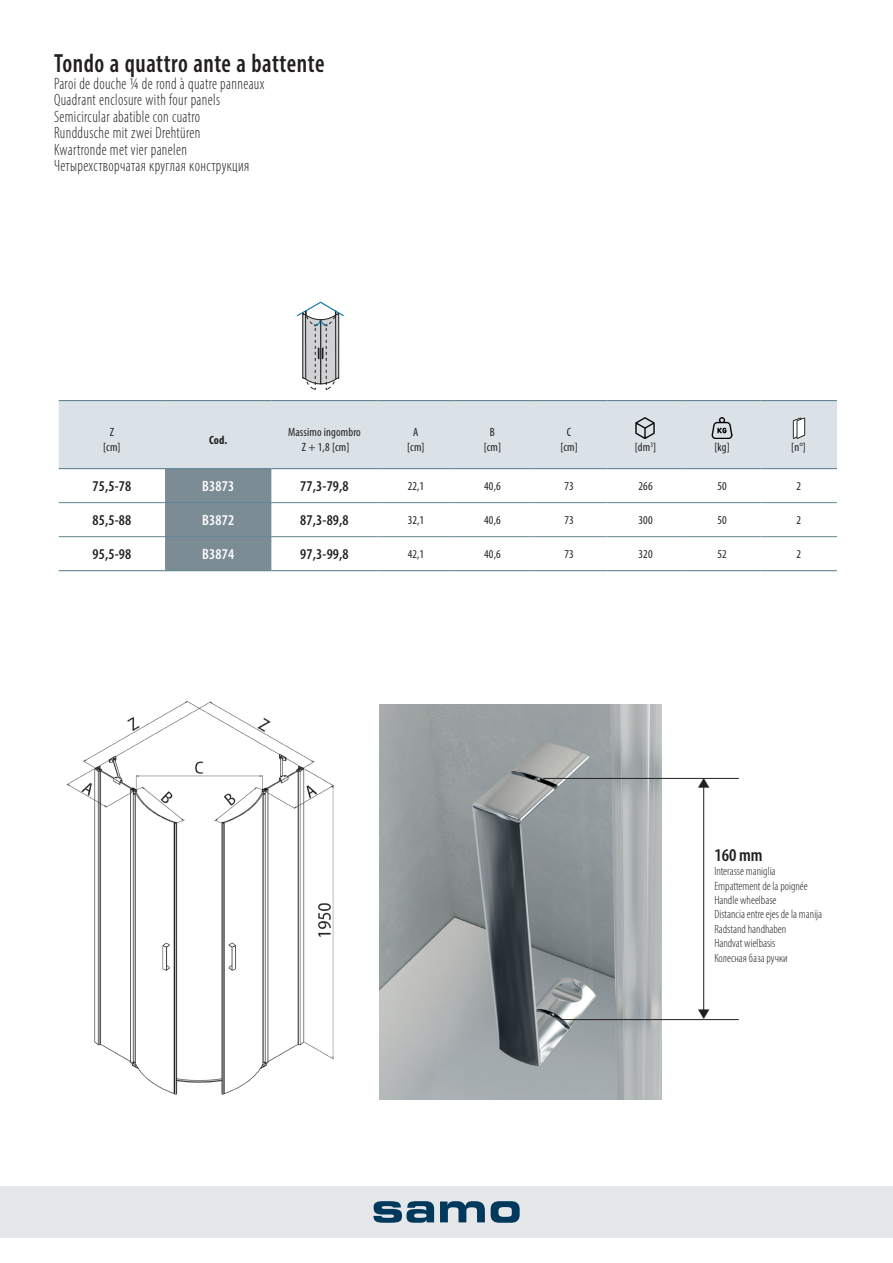
<style>
.page{position:relative;width:893px;height:1263px;background:#fff}
.page>*{position:absolute;margin:0;border:0;box-sizing:border-box;transform-origin:0 0}
.t1{font:600 condensed 26.4px "Myriad Pro";letter-spacing:.025em;color:#231f20;scale:.91 1}
.t2{font:600 condensed 18px "Myriad Pro";color:#231f20}
.t3{font:300 condensed 16.5px/16.5px "Myriad Pro";letter-spacing:.025em;color:#231f20;scale:.91 1}
.t4{font:600 condensed 15px "Myriad Pro";letter-spacing:.01em;color:#231f20}
.t5{font:600 condensed 15px "Myriad Pro";letter-spacing:.01em;color:#fff}
.t6{font:300 condensed 12px/14.4px "Myriad Pro";color:#231f20}
.t7{font:condensed 12px/15.8px "Myriad Pro";letter-spacing:.01em;color:#231f20;text-align:center}
.t8{font:700 condensed 12px "Myriad Pro";color:#231f20}
</style>
<div class="page">
<div style="left:0;top:1186px;width:893px;height:51px;background:#e6e7e9"></div>
<svg style="left:373px;top:1201px;width:61px;height:22px"></svg>
<svg style="left:440px;top:1201px;width:45px;height:21px"></svg>
<svg style="left:491px;top:1201px;width:29px;height:22px"></svg>
<img style="left:66px;top:701px;width:269px;height:394px">
<div style="left:59px;top:401px;width:778px;height:67px;background:#dae2e7"></div>
<div style="left:165px;top:469px;width:106px;height:101px;background:#7b8c95"></div>
<hr style="left:59px;top:502px;width:106px;height:1px;background:#638594">
<hr style="left:165px;top:502px;width:106px;height:1px;background:#638594">
<hr style="left:271px;top:502px;width:107px;height:1px;background:#638594">
<hr style="left:378px;top:502px;width:76px;height:1px;background:#638594">
<hr style="left:454px;top:502px;width:77px;height:1px;background:#638594">
<hr style="left:531px;top:502px;width:76px;height:1px;background:#638594">
<hr style="left:607px;top:502px;width:77px;height:1px;background:#638594">
<hr style="left:684px;top:502px;width:76px;height:1px;background:#638594">
<hr style="left:760px;top:502px;width:77px;height:1px;background:#638594">
<hr style="left:59px;top:536px;width:106px;height:1px;background:#638594">
<hr style="left:165px;top:536px;width:106px;height:1px;background:#638594">
<hr style="left:271px;top:536px;width:107px;height:1px;background:#638594">
<hr style="left:378px;top:536px;width:76px;height:1px;background:#638594">
<hr style="left:454px;top:536px;width:77px;height:1px;background:#638594">
<hr style="left:531px;top:536px;width:76px;height:1px;background:#638594">
<hr style="left:607px;top:536px;width:77px;height:1px;background:#638594">
<hr style="left:684px;top:536px;width:76px;height:1px;background:#638594">
<hr style="left:760px;top:536px;width:77px;height:1px;background:#638594">
<hr style="left:59px;top:400px;width:106px;height:1px;background:#638594">
<hr style="left:165px;top:400px;width:106px;height:1px;background:#638594">
<hr style="left:271px;top:400px;width:107px;height:1px;background:#638594">
<hr style="left:378px;top:400px;width:76px;height:1px;background:#638594">
<hr style="left:454px;top:400px;width:77px;height:1px;background:#638594">
<hr style="left:531px;top:400px;width:76px;height:1px;background:#638594">
<hr style="left:607px;top:400px;width:77px;height:1px;background:#638594">
<hr style="left:684px;top:400px;width:76px;height:1px;background:#638594">
<hr style="left:760px;top:400px;width:77px;height:1px;background:#638594">
<hr style="left:59px;top:468px;width:106px;height:1px;background:#638594">
<hr style="left:165px;top:468px;width:106px;height:1px;background:#638594">
<hr style="left:271px;top:468px;width:107px;height:1px;background:#638594">
<hr style="left:378px;top:468px;width:76px;height:1px;background:#638594">
<hr style="left:454px;top:468px;width:77px;height:1px;background:#638594">
<hr style="left:531px;top:468px;width:76px;height:1px;background:#638594">
<hr style="left:607px;top:468px;width:77px;height:1px;background:#638594">
<hr style="left:684px;top:468px;width:76px;height:1px;background:#638594">
<hr style="left:760px;top:468px;width:77px;height:1px;background:#638594">
<hr style="left:59px;top:570px;width:106px;height:1px;background:#638594">
<hr style="left:165px;top:570px;width:106px;height:1px;background:#638594">
<hr style="left:271px;top:570px;width:107px;height:1px;background:#638594">
<hr style="left:378px;top:570px;width:76px;height:1px;background:#638594">
<hr style="left:454px;top:570px;width:77px;height:1px;background:#638594">
<hr style="left:531px;top:570px;width:76px;height:1px;background:#638594">
<hr style="left:607px;top:570px;width:77px;height:1px;background:#638594">
<hr style="left:684px;top:570px;width:76px;height:1px;background:#638594">
<hr style="left:760px;top:570px;width:77px;height:1px;background:#638594">
<svg style="left:297px;top:301px;width:47px;height:89px"></svg>
<img style="left:379px;top:704px;width:282px;height:395px">
<hr style="left:543px;top:778px;width:196px;height:1px;background:#231f20">
<hr style="left:560px;top:1019px;width:179px;height:1px;background:#231f20">
<hr style="left:703px;top:781px;width:1px;height:234px;background:#231f20">
<img style="left:635px;top:418px;width:21px;height:21px">
<svg style="left:793px;top:418px;width:12px;height:21px"></svg>
<img style="left:712px;top:418px;width:21px;height:21px">
<svg style="left:703px;top:1009px;width:2px;height:6px"></svg>
<svg style="left:698px;top:778px;width:11px;height:10px"></svg>
<h1 class="t1" style="left:54px;top:47px;width:299px">Tondo a quattro ante a battente</h1>
<p class="t3" style="left:54px;top:75px;width:233px">Paroi de douche ¼ de rond à quatre panneaux Quadrant enclosure with four panels Semicircular abatible con cuatro<br>Runddusche mit zwei Drehtüren<br>Kwartronde met vier panelen Четырехстворчатая круглая конструкция</p>
<p class="t7" style="left:103px;top:424px;width:19px">Z [cm]</p>
<p class="t8" style="left:209px;top:432px;width:20px">Cod.</p>
<p class="t7" style="left:288px;top:424px;width:74px">Massimo ingombro<br>Z + 1,8 [cm]</p>
<p class="t7" style="left:407px;top:424px;width:19px">A [cm]</p>
<p class="t7" style="left:484px;top:424px;width:19px">B [cm]</p>
<p class="t7" style="left:560px;top:424px;width:19px">C [cm]</p>
<p class="t7" style="left:635px;top:439px;width:23px">[ dm <sup>3</sup>]</p>
<p class="t7" style="left:714px;top:439px;width:17px">[kg]</p>
<p class="t7" style="left:791px;top:439px;width:16px">[n°]</p>
<p class="t4" style="left:93px;top:477px;width:40px">75,5-78</p>
<p class="t5" style="left:202px;top:477px;width:33px">B3873</p>
<p class="t4" style="left:300px;top:477px;width:50px">77,3-79,8</p>
<p class="t7" style="left:408px;top:478px;width:18px">22,1</p>
<p class="t7" style="left:484px;top:478px;width:18px">40,6</p>
<p class="t7" style="left:564px;top:478px;width:11px">73</p>
<p class="t7" style="left:638px;top:478px;width:16px">266</p>
<p class="t7" style="left:717px;top:478px;width:11px">50</p>
<p class="t7" style="left:796px;top:478px;width:6px">2</p>
<p class="t4" style="left:93px;top:511px;width:40px">85,5-88</p>
<p class="t5" style="left:202px;top:511px;width:33px">B3872</p>
<p class="t4" style="left:300px;top:511px;width:50px">87,3-89,8</p>
<p class="t7" style="left:408px;top:512px;width:18px">32,1</p>
<p class="t7" style="left:484px;top:512px;width:18px">40,6</p>
<p class="t7" style="left:564px;top:512px;width:11px">73</p>
<p class="t7" style="left:638px;top:512px;width:16px">300</p>
<p class="t7" style="left:717px;top:512px;width:11px">50</p>
<p class="t7" style="left:796px;top:512px;width:6px">2</p>
<p class="t4" style="left:93px;top:545px;width:40px">95,5-98</p>
<p class="t5" style="left:202px;top:545px;width:33px">B3874</p>
<p class="t4" style="left:300px;top:545px;width:50px">97,3-99,8</p>
<p class="t7" style="left:408px;top:546px;width:18px">42,1</p>
<p class="t7" style="left:484px;top:546px;width:18px">40,6</p>
<p class="t7" style="left:564px;top:546px;width:11px">73</p>
<p class="t7" style="left:638px;top:546px;width:16px">320</p>
<p class="t7" style="left:717px;top:546px;width:11px">52</p>
<p class="t7" style="left:796px;top:546px;width:6px">2</p>
<p class="t2" style="left:714px;top:844px;width:50px">160 mm</p>
<p class="t6" style="left:714px;top:864px;width:109px">Interasse maniglia<br>Empattement de la poignée<br>Handle wheelbase<br>Distancia entre ejes de la manija<br>Radstand handhaben<br>Handvat wielbasis<br>Колесная база ручки</p>
</div>
